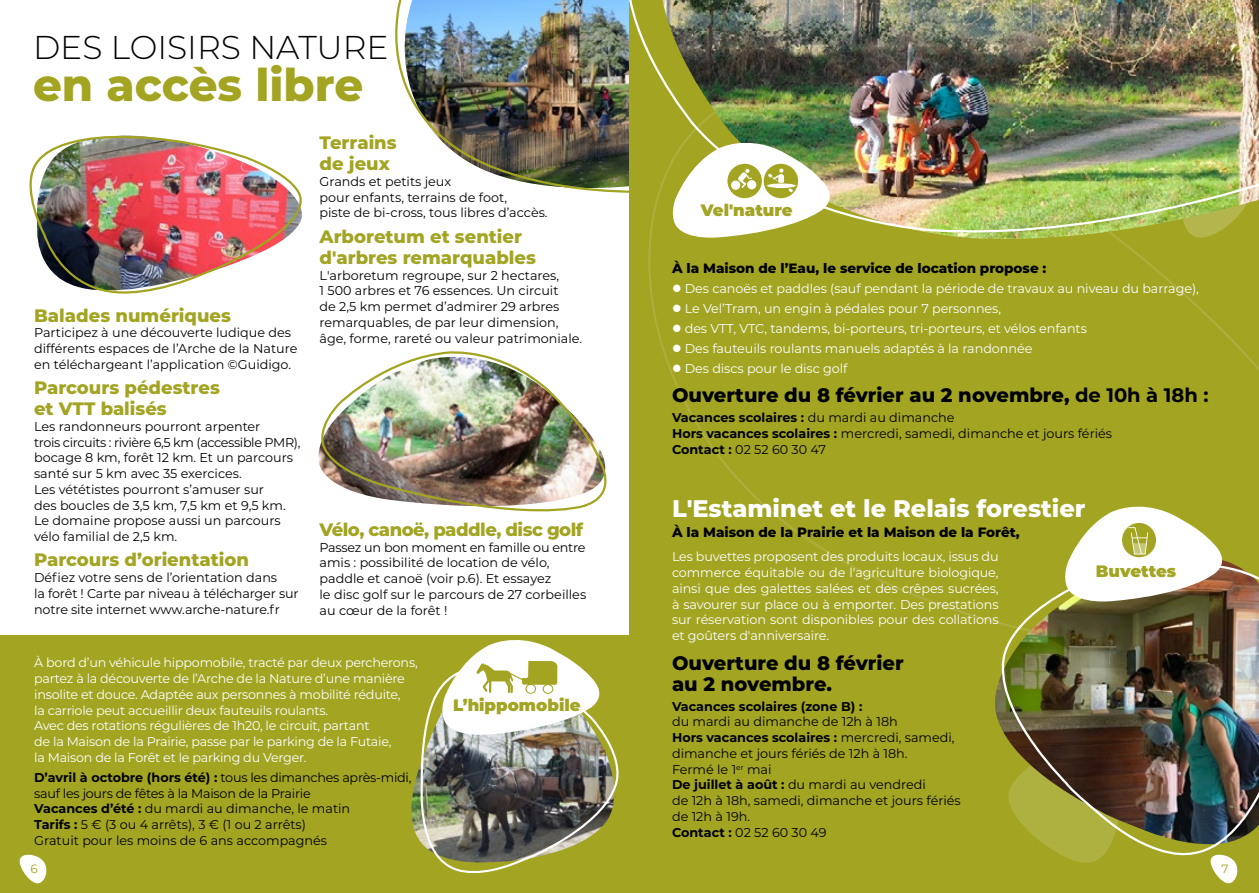
<style>
.page{position:relative;width:1259px;height:893px;background:#fff}
.page>*{position:absolute;margin:0;border:0;box-sizing:border-box;transform-origin:0 0}
.t1{font:800 45px "Montserrat";color:#a2a422}
.t2{font:300 33px "Montserrat";color:#000}
.t3{font:800 24px "Montserrat";color:#fff}
.t4{font:800 19.5px/21px "Montserrat";color:#000}
.t5{font:800 18px/21px "Montserrat";color:#a2a422}
.t6{font:800 18px "Montserrat";letter-spacing:-.03em;color:#a2a422}
.t7{font:900 16.5px "Montserrat";color:#a2a422}
.t8{font:800 13.5px "Montserrat";color:#000}
.t9{font:12.75px/15.8px "Montserrat";color:#000}
.t10{font:12.75px/15.8px "Montserrat";letter-spacing:-.02em;color:#fff}
.t11{font:700 12.75px "Montserrat";color:#000}
.t12{font:12px "Montserrat";color:#a2a422}
.s1{font-weight:700}
</style>
<div class="page">
<img style="left:395px;top:0;width:215px;height:192px">
<div style="left:629px;top:0;width:629px;height:893px;background:#a2a422"></div>
<svg style="left:648px;top:241px;width:611px;height:364px"></svg>
<img style="left:938px;top:485px;width:321px;height:401px">
<svg style="left:1061px;top:499px;width:171px;height:106px"></svg>
<img style="left:318px;top:351px;width:289px;height:161px">
<div style="left:0;top:636px;width:629px;height:257px;background:#a2a422"></div>
<img style="left:411px;top:776px;width:6px;height:60px">
<img style="left:417px;top:688px;width:202px;height:186px">
<img style="left:610px;top:0;width:649px;height:241px">
<svg style="left:1210px;top:854px;width:27px;height:30px"></svg>
<svg style="left:20px;top:855px;width:27px;height:29px"></svg>
<img style="left:29px;top:135px;width:273px;height:159px">
<svg style="left:439px;top:635px;width:170px;height:103px"></svg>
<svg style="left:669px;top:135px;width:171px;height:106px"></svg>
<h2 class="t2" style="left:33px;top:24px;width:357px">DES LOISIRS NATURE</h2>
<h1 class="t1" style="left:33px;top:52px;width:332px">en accès libre</h1>
<h3 class="t5" style="left:34px;top:304px;width:198px">Balades numériques</h3>
<p class="t9" style="left:34px;top:324px;width:265px">Participez à une découverte ludique des différents espaces de l’Arche de la Nature en téléchargeant l’application ©Guidigo.</p>
<h3 class="t5" style="left:34px;top:376px;width:187px">Parcours pédestres et VTT balisés</h3>
<p class="t9" style="left:34px;top:418px;width:268px">Les randonneurs pourront arpenter<br>trois circuits : rivière 6,5 km (accessible PMR), bocage 8 km, forêt 12 km. Et un parcours santé sur 5 km avec 35 exercices.<br>Les vététistes pourront s’amuser sur<br>des boucles de 3,5 km, 7,5 km et 9,5 km.<br>Le domaine propose aussi un parcours vélo familial de 2,5 km.</p>
<h3 class="t5" style="left:34px;top:548px;width:216px">Parcours d’orientation</h3>
<p class="t9" style="left:34px;top:569px;width:266px">Défiez votre sens de l’orientation dans<br>la forêt ! Carte par niveau à télécharger sur notre site internet www.arche-nature.fr</p>
<h3 class="t5" style="left:319px;top:131px;width:79px">Terrains de jeux</h3>
<p class="t9" style="left:319px;top:173px;width:230px">Grands et petits jeux<br>pour enfants, terrains de foot,<br>piste de bi-cross, tous libres d’accès.</p>
<h3 class="t5" style="left:319px;top:225px;width:218px">Arboretum et sentier d'arbres remarquables</h3>
<p class="t9" style="left:319px;top:267px;width:264px">L'arboretum regroupe, sur 2 hectares,<br>1 500 arbres et 76 essences. Un circuit<br>de 2,5 km permet d’admirer 29 arbres remarquables, de par leur dimension, âge, forme, rareté ou valeur patrimoniale.</p>
<h3 class="t6" style="left:319px;top:516px;width:265px">Vélo, canoë, paddle, disc golf</h3>
<p class="t9" style="left:319px;top:539px;width:268px">Passez un bon moment en famille ou entre amis : possibilité de location de vélo, paddle et canoë (voir p.6). Et essayez<br>le disc golf sur le parcours de 27 corbeilles au cœur de la forêt !</p>
<p class="t10" style="left:34px;top:654px;width:385px">À bord d’un véhicule hippomobile, tracté par deux percherons, partez à la découverte de l’Arche de la Nature d’une manière insolite et douce. Adaptée aux personnes à mobilité réduite,<br>la carriole peut accueillir deux fauteuils roulants.<br>Avec des rotations régulières de 1h20, le circuit, partant<br>de la Maison de la Prairie, passe par le parking de la Futaie,<br>la Maison de la Forêt et le parking du Verger.</p>
<p class="t9" style="left:34px;top:769px;width:379px"><span class="s1">D’avril à octobre (hors été) :</span> tous les dimanches après-midi, sauf les jours de fêtes à la Maison de la Prairie<br><span class="s1">Vacances d’été :</span> du mardi au dimanche, le matin<br><span class="s1">Tarifs :</span> 5 € (3 ou 4 arrêts), 3 € (1 ou 2 arrêts)<br>Gratuit pour les moins de 6 ans accompagnés</p>
<p class="t7" style="left:453px;top:693px;width:129px">L’hippomobile</p>
<p class="t7" style="left:701px;top:198px;width:93px">Vel'nature</p>
<p class="t8" style="left:672px;top:258px;width:376px">À la Maison de l’Eau, le service de location propose :</p>
<p class="t10" style="left:672px;top:280px;width:528px">● Des canoës et paddles (sauf pendant la période de travaux au niveau du barrage),</p>
<p class="t10" style="left:672px;top:300px;width:330px">● Le Vel’Tram, un engin à pédales pour 7 personnes,</p>
<p class="t10" style="left:672px;top:320px;width:416px">● des VTT, VTC, tandems, bi-porteurs, tri-porteurs, et vélos enfants</p>
<p class="t10" style="left:672px;top:340px;width:362px">● Des fauteuils roulants manuels adaptés à la randonnée</p>
<p class="t10" style="left:672px;top:360px;width:177px">● Des discs pour le disc golf</p>
<h3 class="t4" style="left:672px;top:384px;width:538px">Ouverture du 8 février au 2 novembre, <span class="s1">de 10h à 18h :</span></h3>
<p class="t9" style="left:672px;top:409px;width:441px"><span class="s1">Vacances scolaires :</span> du mardi au dimanche<br><span class="s1">Hors vacances scolaires :</span> mercredi, samedi, dimanche et jours fériés<br><span class="s1">Contact :</span> 02 52 60 30 47</p>
<h3 class="t3" style="left:672px;top:491px;width:415px">L'Estaminet et le Relais forestier</h3>
<p class="t8" style="left:672px;top:523px;width:349px">À la Maison de la Prairie et la Maison de la Forêt,</p>
<p class="t10" style="left:672px;top:549px;width:328px;text-align:justify">Les buvettes proposent des produits locaux, issus du commerce équitable ou de l'agriculture biologique, ainsi que des galettes salées et des crêpes sucrées, à savourer sur place ou à emporter. Des prestations sur réservation sont disponibles pour des collations et goûters d'anniversaire.</p>
<h3 class="t4" style="left:672px;top:651px;width:233px">Ouverture du 8 février au 2 novembre.</h3>
<p class="t11" style="left:672px;top:697px;width:192px">Vacances scolaires (zone B) :</p>
<p class="t9" style="left:672px;top:714px;width:290px">du mardi au dimanche de 12h à 18h<br><span class="s1">Hors vacances scolaires :</span> mercredi, samedi, dimanche et jours fériés de 12h à 18h.<br>Fermé le 1<sup>er</sup> mai<br><span class="s1">De juillet à août :</span> du mardi au vendredi<br>de 12h à 18h, samedi, dimanche et jours fériés de 12h à 19h.<br><span class="s1">Contact :</span> 02 52 60 30 49</p>
<p class="t7" style="left:1095px;top:559px;width:82px">Buvettes</p>
<p class="t12" style="left:30px;top:860px;width:9px">6</p>
<p class="t12" style="left:1221px;top:860px;width:9px">7</p>
</div>
